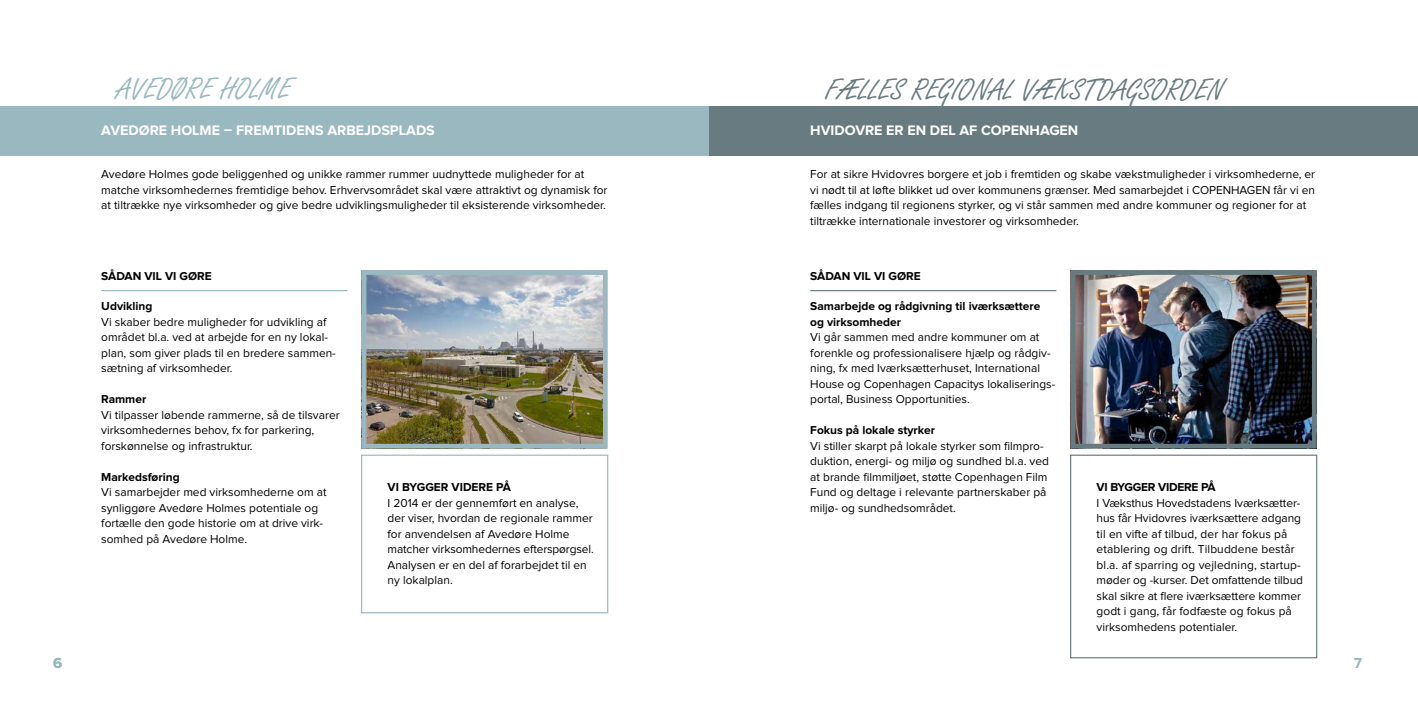
<style>
.page{position:relative;width:1418px;height:709px;background:#fff}
.page>*{position:absolute;margin:0;border:0;box-sizing:border-box;transform-origin:0 0}
.t1{font:32.12px "Freestyle Script";color:#687b80}
.t2{font:32.12px "Freestyle Script";color:#99b8bf}
.t3{font:700 15px "Proxima Nova";color:#99b8bf}
.t4{font:700 14.25px "Proxima Nova";color:#fff}
.t5{font:11.88px/15.5px "Proxima Nova";color:#000}
.t6{font:700 11.88px/15.5px "Proxima Nova";color:#000}
.t7{font:700 11.88px "Proxima Nova";letter-spacing:-.02em;color:#000}
</style>
<div class="page">
<div style="left:0;top:106px;width:709px;height:49px;background:#99b8bf"></div>
<img style="left:367px;top:276px;width:234px;height:166px">
<div style="left:361px;top:270px;width:246px;height:178px;border:5px solid #99b8bf"></div>
<div style="left:361px;top:454px;width:247px;height:159px;border:1px solid #99b8bf"></div>
<hr style="left:101px;top:290px;width:246px;height:1px;background:#99b8bf">
<div style="left:709px;top:106px;width:708px;height:49px;background:#687b80"></div>
<img style="left:1076px;top:276px;width:234px;height:166px">
<div style="left:1070px;top:270px;width:246px;height:178px;border:5px solid #687b80"></div>
<div style="left:1070px;top:454px;width:247px;height:204px;border:1px solid #687b80"></div>
<hr style="left:810px;top:290px;width:246px;height:1px;background:#687b80">
<h1 class="t2" style="left:116px;top:71px;width:176px">AVEDØRE HOLME</h1>
<p class="t4" style="left:101px;top:124px;width:335px">AVEDØRE HOLME – FREMTIDENS ARBEJDSPLADS</p>
<p class="t5" style="left:101px;top:167px;width:507px">Avedøre Holmes gode beliggenhed og unikke rammer rummer uudnyttede muligheder for at matche virksomhedernes fremtidige behov. Erhvervsområdet skal være attraktivt og dynamisk for at tiltrække nye virksomheder og give bedre udviklingsmuligheder til eksisterende virksomheder.</p>
<p class="t6" style="left:101px;top:268px;width:112px">SÅDAN VIL VI GØRE</p>
<p class="t6" style="left:101px;top:299px;width:53px">Udvikling</p>
<p class="t5" style="left:101px;top:315px;width:236px">Vi skaber bedre muligheder for udvikling af området bl.a. ved at arbejde for en ny lokal&shy;plan, som giver plads til en bredere sammen&shy;sætning af virksomheder.</p>
<p class="t6" style="left:101px;top:392px;width:47px">Rammer</p>
<p class="t5" style="left:101px;top:407px;width:240px">Vi tilpasser løbende rammerne, så de tilsvarer virksomhedernes behov, fx for parkering, forskønnelse og infrastruktur.</p>
<p class="t6" style="left:101px;top:469px;width:80px">Markedsføring</p>
<p class="t5" style="left:101px;top:485px;width:227px">Vi samarbejder med virksomhederne om at synliggøre Avedøre Holmes potentiale og fortælle den gode historie om at drive virk&shy;somhed på Avedøre Holme.</p>
<p class="t6" style="left:387px;top:480px;width:125px">VI BYGGER VIDERE PÅ</p>
<p class="t5" style="left:387px;top:495px;width:208px">I 2014 er der gennemført en analyse, der viser, hvordan de regionale rammer for anvendelsen af Avedøre Holme matcher virksomhedernes efterspørgsel.<br>Analysen er en del af forarbejdet til en ny lokalplan.</p>
<h1 class="t1" style="left:825px;top:72px;width:400px">FÆLLES REGIONAL VÆKSTDAGSORDEN</h1>
<p class="t4" style="left:810px;top:124px;width:269px">HVIDOVRE ER EN DEL AF COPENHAGEN</p>
<p class="t5" style="left:810px;top:167px;width:506px">For at sikre Hvidovres borgere et job i fremtiden og skabe vækstmuligheder i virksomhederne, er vi nødt til at løfte blikket ud over kommunens grænser. Med samarbejdet i COPENHAGEN får vi en fælles indgang til regionens styrker, og vi står sammen med andre kommuner og regioner for at tiltrække internationale investorer og virksomheder.</p>
<p class="t6" style="left:810px;top:268px;width:112px">SÅDAN VIL VI GØRE</p>
<p class="t6" style="left:810px;top:299px;width:231px">Samarbejde og rådgivning til iværksættere og virksomheder</p>
<p class="t5" style="left:810px;top:330px;width:246px">Vi går sammen med andre kommuner om at forenkle og professionalisere hjælp og rådgiv&shy;ning, fx med Iværksætterhuset, International House og Copenhagen Capacitys lokaliserings&shy;portal, Business Opportunities.</p>
<p class="t6" style="left:810px;top:423px;width:126px">Fokus på lokale styrker</p>
<p class="t5" style="left:810px;top:438px;width:240px">Vi stiller skarpt på lokale styrker som filmpro&shy;duktion, energi- og miljø og sundhed bl.a. ved at brande filmmiljøet, støtte Copenhagen Film Fund og deltage i relevante partnerskaber på miljø- og sundhedsområdet.</p>
<p class="t7" style="left:1096px;top:482px;width:120px">VI BYGGER VIDERE PÅ</p>
<p class="t5" style="left:1096px;top:495px;width:208px">I Væksthus Hovedstadens Iværksætter&shy;hus får Hvidovres iværksættere adgang til en vifte af tilbud, der har fokus på etablering og drift. Tilbuddene består bl.a. af sparring og vejledning, startup-- møder og -kurser. Det omfattende tilbud skal sikre at flere iværksættere kommer godt i gang, får fodfæste og fokus på virksomhedens potentialer.</p>
<p class="t3" style="left:53px;top:656px;width:11px">6</p>
<p class="t3" style="left:1353px;top:656px;width:10px">7</p>
</div>
